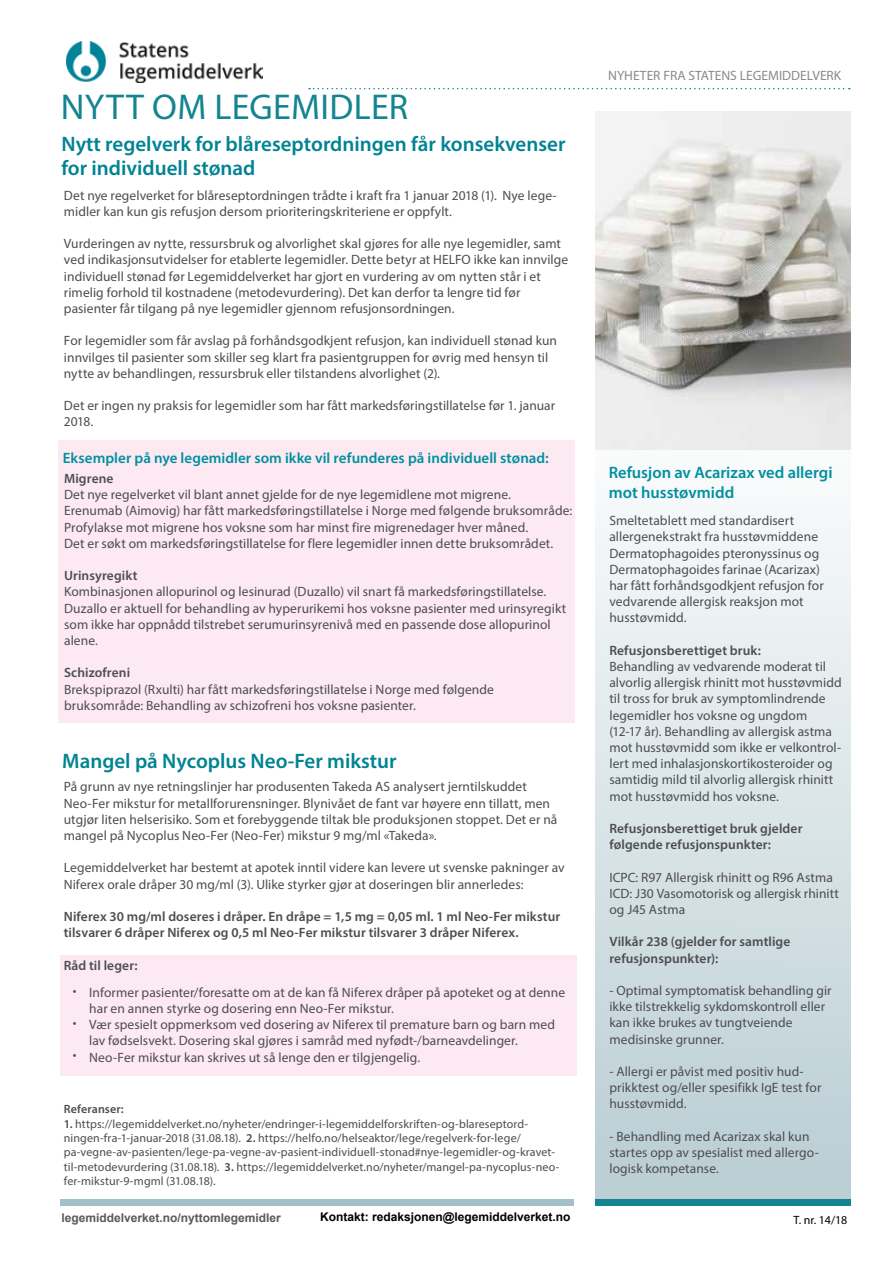
<style>
.page{position:relative;width:893px;height:1263px;background:#fff}
.page>*{position:absolute;margin:0;border:0;box-sizing:border-box;transform-origin:0 0}
.t1{font:36px "Myriad Pro";letter-spacing:.01em;color:#148491}
.t2{font:600 21px/24px "Myriad Pro";color:#008393}
.t3{font:600 16.5px/19.8px "Myriad Pro";color:#0090a0}
.t4{font:600 15px "Myriad Pro";letter-spacing:.005em;color:#0090a0}
.t5{font:13.5px/16.2px "Myriad Pro";letter-spacing:.005em;color:#4d4d4f}
.t6{font:600 13.5px/16.2px "Myriad Pro";letter-spacing:.005em;color:#4d4d4f}
.t7{font:13.5px "Myriad Pro";color:#888a8d}
.t8{font:12px/14.4px "Myriad Pro";letter-spacing:.01em;color:#4d4d4f}
.t9{font:700 12px "Arial";color:#000}
.t10{font:700 12px "Arial";color:#58595b}
.t11{font:600 12px "Myriad Pro";letter-spacing:.01em;color:#4d4d4f}
.t12{font:12px "Myriad Pro";color:#000}
.s1{font-weight:600}
</style>
<div class="page">
<div style="left:60px;top:955px;width:516px;height:120px;background:#fce9f2"></div>
<div style="left:58px;top:440px;width:516px;height:283px;background:#fce9f2"></div>
<div style="left:595px;top:402px;width:255px;height:800px;background:linear-gradient(to bottom,#fefefe,#b9cdd3)"></div>
<div style="left:595px;top:1199px;width:255px;height:6px;background:#148491"></div>
<div style="left:60px;top:1199px;width:514px;height:6px;background:#a3bfc7"></div>
<svg style="left:309px;top:88px;width:541px;height:1px"></svg>
<img style="left:67px;top:42px;width:195px;height:40px">
<img style="left:595px;top:111px;width:255px;height:338px">
<h1 class="t1" style="left:61px;top:85px;width:349px">NYTT OM LEGEMIDLER</h1>
<h2 class="t2" style="left:61px;top:131px;width:506px">Nytt regelverk for blåreseptordningen får konsekvenser for individuell stønad</h2>
<p class="t5" style="left:64px;top:187px;width:494px">Det nye regelverket for blåreseptordningen trådte i kraft fra 1 januar 2018 (1). Nye lege&shy;midler kan kun gis refusjon dersom prioriteringskriteriene er oppfylt.</p>
<p class="t5" style="left:64px;top:235px;width:506px">Vurderingen av nytte, ressursbruk og alvorlighet skal gjøres for alle nye legemidler, samt ved indikasjonsutvidelser for etablerte legemidler. Dette betyr at HELFO ikke kan innvilge individuell stønad før Legemiddelverket har gjort en vurdering av om nytten står i et rimelig forhold til kostnadene (metodevurdering). Det kan derfor ta lengre tid før pasienter får tilgang på nye legemidler gjennom refusjonsordningen.</p>
<p class="t5" style="left:64px;top:333px;width:495px">For legemidler som får avslag på forhåndsgodkjent refusjon, kan individuell stønad kun innvilges til pasienter som skiller seg klart fra pasientgruppen for øvrig med hensyn til nytte av behandlingen, ressursbruk eller tilstandens alvorlighet (2).</p>
<p class="t5" style="left:64px;top:397px;width:493px">Det er ingen ny praksis for legemidler som har fått markedsføringstillatelse før 1. januar<br>2018.</p>
<p class="t4" style="left:63px;top:448px;width:488px">Eksempler på nye legemidler som ikke vil refunderes på individuell stønad:</p>
<p class="t6" style="left:64px;top:470px;width:51px">Migrene</p>
<p class="t5" style="left:64px;top:486px;width:510px">Det nye regelverket vil blant annet gjelde for de nye legemidlene mot migrene.<br>Erenumab (Aimovig) har fått markedsføringstillatelse i Norge med følgende bruksområde:<br>Profylakse mot migrene hos voksne som har minst fire migrenedager hver måned.<br>Det er søkt om markedsføringstillatelse for flere legemidler innen dette bruksområdet.</p>
<p class="t6" style="left:64px;top:567px;width:75px">Urinsyregikt</p>
<p class="t5" style="left:64px;top:583px;width:504px">Kombinasjonen allopurinol og lesinurad (Duzallo) vil snart få markedsføringstillatelse.<br>Duzallo er aktuell for behandling av hyperurikemi hos voksne pasienter med urinsyregikt som ikke har oppnådd tilstrebet serumurinsyrenivå med en passende dose allopurinol alene.</p>
<p class="t6" style="left:64px;top:664px;width:68px">Schizofreni</p>
<p class="t5" style="left:64px;top:681px;width:431px">Brekspiprazol (Rxulti) har fått markedsføringstillatelse i Norge med følgende bruksområde: Behandling av schizofreni hos voksne pasienter.</p>
<h2 class="t2" style="left:62px;top:748px;width:336px">Mangel på Nycoplus Neo-Fer mikstur</h2>
<p class="t5" style="left:64px;top:779px;width:495px">På grunn av nye retningslinjer har produsenten Takeda AS analysert jerntilskuddet Neo-Fer mikstur for metallforurensninger. Blynivået de fant var høyere enn tillatt, men utgjør liten helserisiko. Som et forebyggende tiltak ble produksjonen stoppet. Det er nå mangel på Nycoplus Neo-Fer (Neo-Fer) mikstur 9 mg/ml «Takeda».</p>
<p class="t5" style="left:64px;top:860px;width:502px">Legemiddelverket har bestemt at apotek inntil videre kan levere ut svenske pakninger av<br>Niferex orale dråper 30 mg/ml (3). Ulike styrker gjør at doseringen blir annerledes:</p>
<p class="t6" style="left:64px;top:908px;width:498px">Niferex 30 mg/ml doseres i dråper. En dråpe = 1,5 mg = 0,05 ml. 1 ml Neo-Fer mikstur tilsvarer 6 dråper Niferex og 0,5 ml Neo-Fer mikstur tilsvarer 3 dråper Niferex.</p>
<p class="t6" style="left:64px;top:957px;width:75px">Råd til leger:</p>
<p class="t5" style="left:73px;top:982px;width:5px">•</p>
<p class="t5" style="left:73px;top:1014px;width:5px">•</p>
<p class="t5" style="left:73px;top:1046px;width:5px">•</p>
<p class="t5" style="left:89px;top:984px;width:477px">Informer pasienter/foresatte om at de kan få Niferex dråper på apoteket og at denne har en annen styrke og dosering enn Neo-Fer mikstur.<br>Vær spesielt oppmerksom ved dosering av Niferex til premature barn og barn med lav fødselsvekt. Dosering skal gjøres i samråd med nyfødt-/barneavdelinger.<br>Neo-Fer mikstur kan skrives ut så lenge den er tilgjengelig.</p>
<p class="t11" style="left:64px;top:1101px;width:61px">Referanser:</p>
<p class="t8" style="left:64px;top:1116px;width:497px"><span class="s1">1.</span> https://legemiddelverket.no/nyheter/endringer-i-legemiddelforskriften-og-blareseptord&shy;ningen-fra-1-januar-2018 (31.08.18). <span class="s1">2.</span> https://helfo.no/helseaktor/lege/regelverk-for-lege/ pa-vegne-av-pasienten/lege-pa-vegne-av-pasient-individuell-stonad#nye-legemidler-og-kravet&shy;til-metodevurdering (31.08.18). <span class="s1">3.</span> https://legemiddelverket.no/nyheter/mangel-pa-nycoplus-neo&shy;fer-mikstur-9-mgml (31.08.18).</p>
<p class="t10" style="left:61px;top:1209px;width:221px">legemiddelverket.no/nyttomlegemidler</p>
<p class="t9" style="left:320px;top:1208px;width:252px">Kontakt: redaksjonen@legemiddelverket.no</p>
<p class="t7" style="left:608px;top:67px;width:234px">NYHETER FRA STATENS LEGEMIDDELVERK</p>
<p class="t3" style="left:609px;top:462px;width:225px">Refusjon av Acarizax ved allergi mot husstøvmidd</p>
<p class="t5" style="left:609px;top:512px;width:216px">Smeltetablett med standardisert allergenekstrakt fra husstøvmiddene Dermatophagoides pteronyssinus og Dermatophagoides farinae (Acarizax) har fått forhåndsgodkjent refusjon for vedvarende allergisk reaksjon mot husstøvmidd.</p>
<p class="t6" style="left:609px;top:642px;width:153px">Refusjonsberettiget bruk:</p>
<p class="t5" style="left:609px;top:658px;width:234px">Behandling av vedvarende moderat til alvorlig allergisk rhinitt mot husstøvmidd til tross for bruk av symptomlindrende legemidler hos voksne og ungdom (12-17 år). Behandling av allergisk astma mot husstøvmidd som ikke er velkontrol&shy;lert med inhalasjonskortikosteroider og samtidig mild til alvorlig allergisk rhinitt mot husstøvmidd hos voksne.</p>
<p class="t6" style="left:609px;top:820px;width:195px">Refusjonsberettiget bruk gjelder følgende refusjonspunkter:</p>
<p class="t5" style="left:609px;top:869px;width:231px">ICPC: R97 Allergisk rhinitt og R96 Astma<br>ICD: J30 Vasomotorisk og allergisk rhinitt og J45 Astma</p>
<p class="t6" style="left:609px;top:933px;width:182px">Vilkår 238 (gjelder for samtlige refusjonspunkter):</p>
<p class="t5" style="left:609px;top:982px;width:224px">- Optimal symptomatisk behandling gir ikke tilstrekkelig sykdomskontroll eller kan ikke brukes av tungtveiende medisinske grunner.</p>
<p class="t5" style="left:609px;top:1063px;width:214px">- Allergi er påvist med positiv hud&shy;prikktest og/eller spesifikk IgE test for husstøvmidd.</p>
<p class="t5" style="left:609px;top:1128px;width:211px">- Behandling med Acarizax skal kun startes opp av spesialist med allergo&shy;logisk kompetanse.</p>
<p class="t12" style="left:793px;top:1213px;width:55px">T. nr. 14/18</p>
</div>
